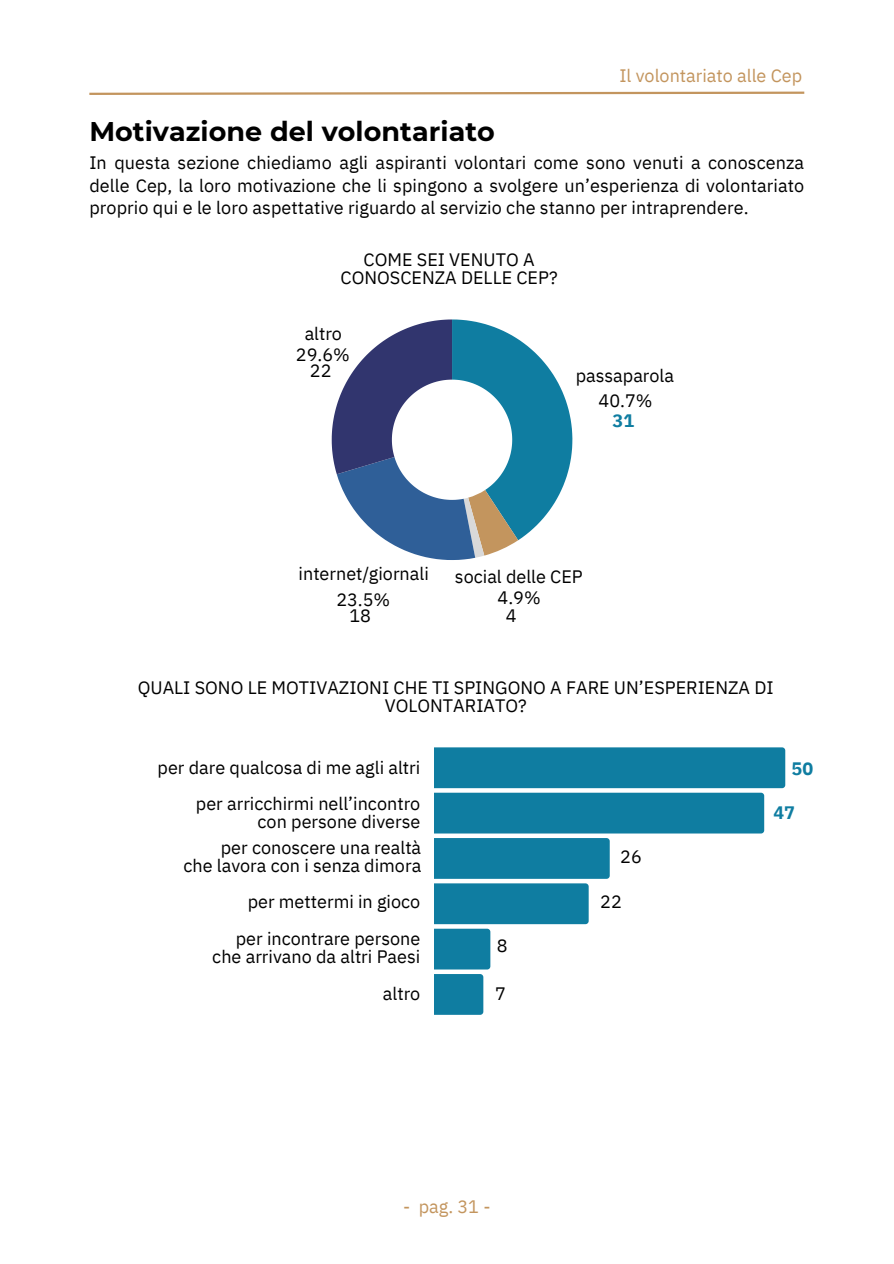
<style>
.page{position:relative;width:894px;height:1264px;background:#fff}
.page>*{position:absolute;margin:0;border:0;box-sizing:border-box;transform-origin:0 0}
.t1{font:700 27px "Montserrat";color:#000}
.t2{font:18px/18px "IBM Plex Sans";color:#000;text-align:center}
.t3{font:18px "IBM Plex Sans";color:#c3955e}
.t4{font:700 18px "IBM Plex Sans";color:#0f7da1}
</style>
<div class="page">
<svg style="left:89px;top:91px;width:716px;height:4px"></svg>
<svg style="left:434px;top:747px;width:351px;height:267px"></svg>
<svg style="left:331px;top:319px;width:241px;height:241px"></svg>
<p class="t3" style="left:619px;top:63px;width:184px">Il volontariato alle Cep</p>
<h1 class="t1" style="left:89px;top:115px;width:407px">Motivazione del volontariato</h1>
<p class="t2" style="left:89px;top:151px;width:716px;line-height:22.5px;text-align:justify">In questa sezione chiediamo agli aspiranti volontari come sono venuti a conoscenza delle Cep, la loro motivazione che li spingono a svolgere un’esperienza di volontariato proprio qui e le loro aspettative riguardo al servizio che stanno per intraprendere.</p>
<p class="t2" style="left:340px;top:250px;width:218px">COME SEI VENUTO A<br>CONOSCENZA DELLE CEP?</p>
<p class="t2" style="left:296px;top:322px;width:55px;line-height:21.8px">altro<br>29.6%</p>
<p class="t2" style="left:310px;top:361px;width:23px">22</p>
<p class="t2" style="left:575px;top:363px;width:100px;line-height:24.9px">passaparola<br>40.7%</p>
<p class="t4" style="left:612px;top:408px;width:23px">31</p>
<p class="t2" style="left:298px;top:561px;width:132px;line-height:25.3px">internet/giornali<br>23.5%</p>
<p class="t2" style="left:455px;top:565px;width:129px;line-height:21.8px">social delle CEP<br>4.9%</p>
<p class="t2" style="left:349px;top:606px;width:23px">18</p>
<p class="t2" style="left:506px;top:606px;width:12px">4</p>
<p class="t2" style="left:138px;top:678px;width:637px">QUALI SONO LE MOTIVAZIONI CHE TI SPINGONO A FARE UN’ESPERIENZA DI<br>VOLONTARIATO?</p>
<p class="t2" style="left:157px;top:757px;width:264px">per dare qualcosa di me agli altri</p>
<p class="t2" style="left:196px;top:793px;width:226px;text-align:right">per arricchirmi nell’incontro con persone diverse</p>
<p class="t2" style="left:183px;top:838px;width:239px;text-align:right">per conoscere una realtà<br>che lavora con i senza dimora</p>
<p class="t2" style="left:247px;top:892px;width:174px">per mettermi in gioco</p>
<p class="t2" style="left:212px;top:928px;width:209px;text-align:right">per incontrare persone che arrivano da altri Paesi</p>
<p class="t2" style="left:383px;top:984px;width:39px">altro</p>
<p class="t2" style="left:496px;top:936px;width:12px">8</p>
<p class="t2" style="left:495px;top:984px;width:12px">7</p>
<p class="t3" style="left:403px;top:1194px;width:89px">- pag. 31 -</p>
<p class="t2" style="left:620px;top:847px;width:23px">26</p>
<p class="t2" style="left:600px;top:892px;width:23px">22</p>
<p class="t4" style="left:791px;top:756px;width:23px">50</p>
<p class="t4" style="left:773px;top:800px;width:23px">47</p>
</div>
